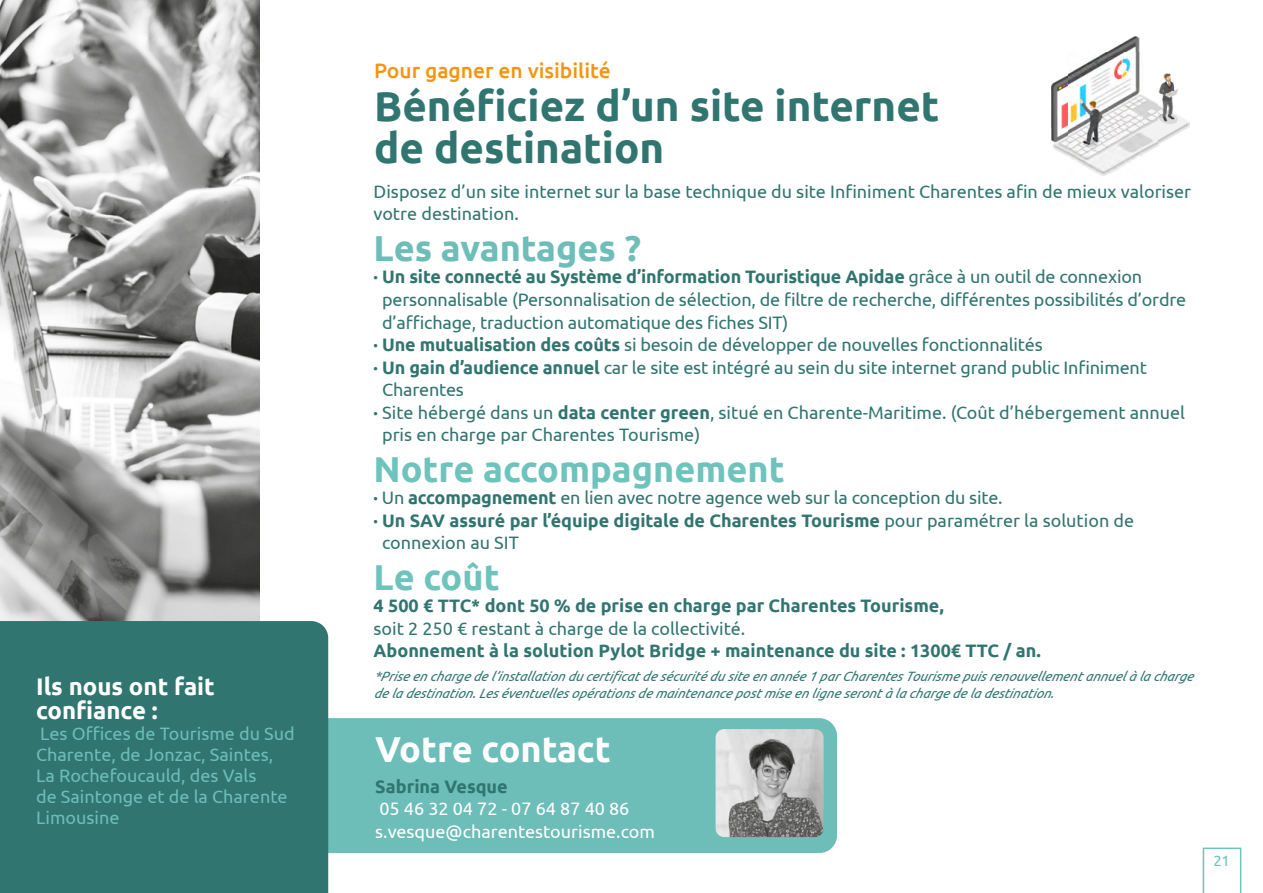
<style>
.page{position:relative;width:1263px;height:893px;background:#fff}
.page>*{position:absolute;margin:0;border:0;box-sizing:border-box;transform-origin:0 0}
.t1{font:700 42px/42px "Ubuntu";color:#30756f}
.t2{font:700 36px "Ubuntu";color:#6ec3bd}
.t3{font:700 36px "Ubuntu";color:#6dbdb8}
.t4{font:700 36px "Ubuntu";color:#fff}
.t5{font:700 24px/24px "Ubuntu";color:#fff}
.t6{font:500 21px "Ubuntu";color:#f4950c}
.t7{font:18px/22.5px "Ubuntu";letter-spacing:-.01em;color:#30756f}
.t8{font:700 18px "Ubuntu";color:#30756f}
.t9{font:18px/21px "Ubuntu";color:#6dbdb8}
.t10{font:18px/22.5px "Ubuntu";color:#fff}
.t11{font:15px "Ubuntu";color:#6ec3bd}
.t12{font:italic 13.5px/16.5px "Ubuntu";color:#30756f}
.s1{font-weight:400}
.s2{font-weight:700}
</style>
<div class="page">
<svg style="left:1203px;top:848px;width:38px;height:45px"></svg>
<img style="left:0;top:0;width:260px;height:621px">
<div style="left:235px;top:718px;width:602px;height:135px;background:#6dbdb8;border-radius:18px"></div>
<img style="left:1067px;top:52px;width:76px;height:124px">
<img style="left:1052px;top:75px;width:15px;height:81px">
<img style="left:1143px;top:91px;width:16px;height:63px">
<img style="left:1159px;top:114px;width:31px;height:30px">
<img style="left:1159px;top:73px;width:15px;height:41px">
<img style="left:1174px;top:89px;width:4px;height:7px">
<img style="left:1107px;top:36px;width:33px;height:16px">
<img style="left:716px;top:729px;width:108px;height:108px">
<div style="left:0;top:621px;width:328px;height:272px;background:#30756f"></div>
<h3 class="t5" style="left:36px;top:674px;width:180px">Ils nous ont fait confiance :</h3>
<p class="t9" style="left:36px;top:722px;width:260px">Les Offices de Tourisme du Sud<br>Charente, de Jonzac, Saintes,<br>La Rochefoucauld, des Vals<br>de Saintonge et de la Charente<br>Limousine</p>
<p class="t6" style="left:374px;top:57px;width:238px">Pour gagner en visibilité</p>
<h1 class="t1" style="left:374px;top:84px;width:567px">Bénéficiez d’un site internet de destination</h1>
<p class="t7" style="left:374px;top:180px;width:819px">Disposez d’un site internet sur la base technique du site Infiniment Charentes afin de mieux valoriser votre destination.</p>
<h2 class="t3" style="left:374px;top:226px;width:269px">Les avantages ?</h2>
<p class="t8" style="left:374px;top:266px;width:770px">· Un site connecté au Système d’information Touristique Apidae <span class="s1">grâce à un outil de connexion</span></p>
<p class="t7" style="left:382px;top:288px;width:806px">personnalisable (Personnalisation de sélection, de filtre de recherche, différentes possibilités d’ordre</p>
<p class="t7" style="left:382px;top:310px;width:408px">d’affichage, traduction automatique des fiches SIT)</p>
<p class="t7" style="left:374px;top:333px;width:671px"><span class="s2">· Une mutualisation des coûts</span> si besoin de développer de nouvelles fonctionnalités</p>
<p class="t7" style="left:374px;top:355px;width:775px"><span class="s2">· Un gain d’audience annuel</span> car le site est intégré au sein du site internet grand public Infiniment</p>
<p class="t7" style="left:382px;top:378px;width:83px">Charentes</p>
<p class="t7" style="left:374px;top:400px;width:813px"><span class="s2">·</span> Site hébergé dans un <span class="s2">data center green</span>, situé en Charente-Maritime. (Coût d’hébergement annuel</p>
<p class="t7" style="left:382px;top:423px;width:320px">pris en charge par Charentes Tourisme)</p>
<h2 class="t2" style="left:374px;top:447px;width:413px">Notre accompagnement</h2>
<p class="t7" style="left:374px;top:486px;width:631px"><span class="s2">·</span> Un <span class="s2">accompagnement</span> en lien avec notre agence web sur la conception du site.</p>
<p class="t8" style="left:374px;top:509px;width:762px">· Un SAV assuré par l’équipe digitale de Charentes Tourisme <span class="s1">pour paramétrer la solution de</span></p>
<p class="t7" style="left:382px;top:531px;width:138px">connexion au SIT</p>
<h2 class="t2" style="left:374px;top:555px;width:128px">Le coût</h2>
<p class="t8" style="left:374px;top:595px;width:572px">4 500 € TTC* dont 50 % de prise en charge par Charentes Tourisme,</p>
<p class="t7" style="left:374px;top:616px;width:373px">soit 2 250 € restant à charge de la collectivité.</p>
<p class="t8" style="left:374px;top:640px;width:669px">Abonnement à la solution Pylot Bridge + maintenance du site : 1300€ TTC / an.</p>
<p class="t12" style="left:374px;top:668px;width:824px">*Prise en charge de l ’installation du certificat de sécurité du site en année 1 par CharentesTourisme puisrenouvellement annuel à la charge de la destination.Leséventuellesopérationsde maintenance post mise en ligne seront à la charge de la destination.</p>
<h2 class="t4" style="left:375px;top:727px;width:237px">Votre contact</h2>
<p class="t8" style="left:375px;top:775px;width:134px">Sabrina Vesque</p>
<p class="t10" style="left:375px;top:797px;width:281px">05 46 32 04 72 - 07 64 87 40 86 s.vesque@charentestourisme.com</p>
<p class="t11" style="left:1213px;top:852px;width:18px">21</p>
</div>
